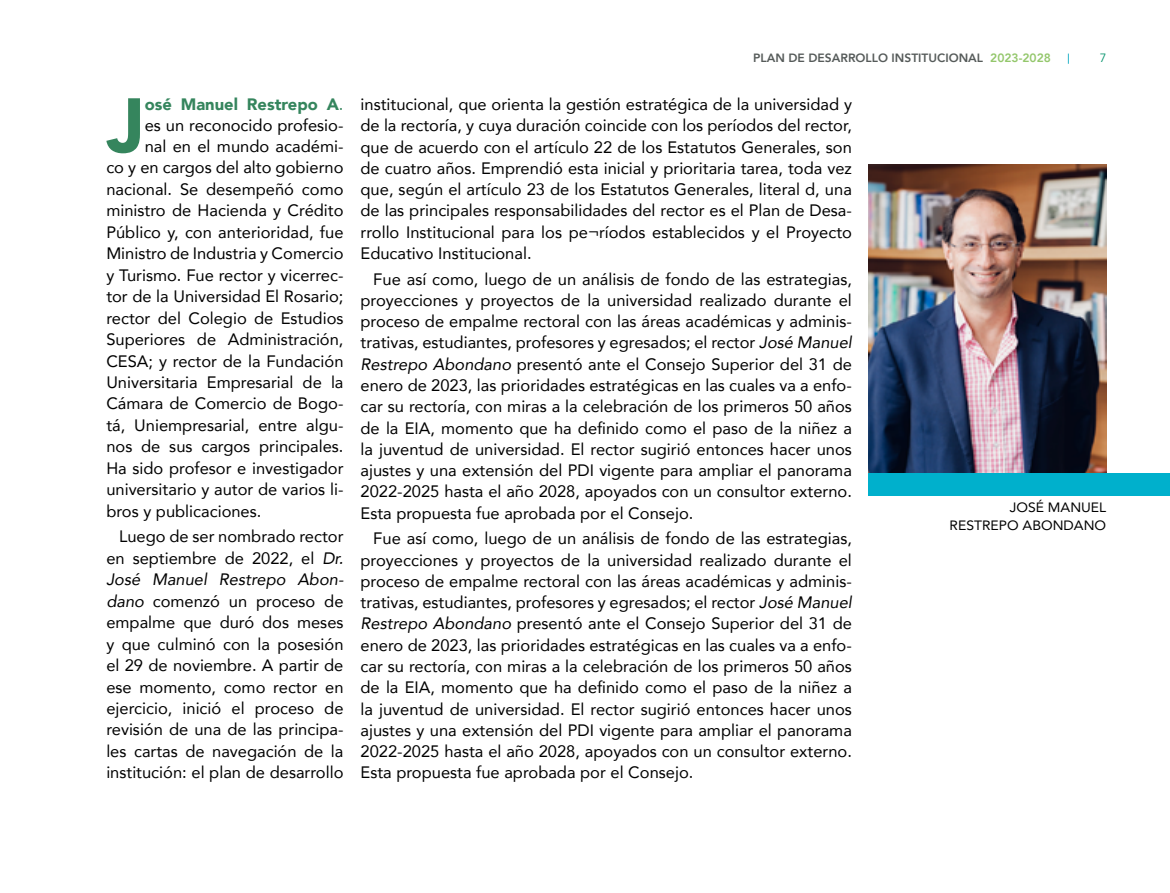
<style>
.page{position:relative;width:1170px;height:893px;background:#fff}
.page>*{position:absolute;margin:0;border:0;box-sizing:border-box;transform-origin:0 0}
.t1{font:900 75.75px "Avenir";color:#35855d}
.t2{font:16.5px/21.3px "Avenir";color:#000;text-align:justify}
.t3{font:900 16.5px "Avenir";color:#35855d}
.t4{font:13.5px/18px "Avenir";color:#000;text-align:right}
.t5{font:800 12px "Avenir";color:#565b5a}
.t6{font:12px "Avenir";color:#00916a}
.s1{font-weight:400}
.s2{font-style:italic}
.s3{color:#94c76c}
</style>
<div class="page">
<img style="left:868px;top:165px;width:238px;height:308px">
<div style="left:868px;top:473px;width:301px;height:22px;background:#00b0cc"></div>
<h1 class="t1" style="left:107px;top:61px;width:39px">J</h1>
<p class="t3" style="left:145px;top:90px;width:200px">osé Manuel Restrepo A<span class="s1">.</span></p>
<p class="t2" style="left:145px;top:114px;width:200px">es un reconocido profesio-</p>
<p class="t2" style="left:145px;top:135px;width:200px">nal en el mundo académi-</p>
<p class="t2" style="left:106px;top:157px;width:239px">co y en cargos del alto gobierno</p>
<p class="t2" style="left:106px;top:178px;width:239px">nacional. Se desempeñó como</p>
<p class="t2" style="left:106px;top:199px;width:239px">ministro de Hacienda y Crédito</p>
<p class="t2" style="left:106px;top:221px;width:239px">Público y, con anterioridad, fue</p>
<p class="t2" style="left:106px;top:242px;width:239px">Ministro de Industria y Comercio</p>
<p class="t2" style="left:106px;top:264px;width:239px">y Turismo. Fue rector y vicerrec-</p>
<p class="t2" style="left:106px;top:285px;width:239px">tor de la Universidad El Rosario;</p>
<p class="t2" style="left:106px;top:307px;width:239px">rector del Colegio de Estudios</p>
<p class="t2" style="left:106px;top:328px;width:239px">Superiores de Administración,</p>
<p class="t2" style="left:106px;top:350px;width:239px">CESA; y rector de la Fundación</p>
<p class="t2" style="left:106px;top:371px;width:239px">Universitaria Empresarial de la</p>
<p class="t2" style="left:106px;top:393px;width:239px">Cámara de Comercio de Bogo-</p>
<p class="t2" style="left:106px;top:414px;width:239px">tá, Uniempresarial, entre algu-</p>
<p class="t2" style="left:106px;top:435px;width:239px">nos de sus cargos principales.</p>
<p class="t2" style="left:106px;top:457px;width:239px">Ha sido profesor e investigador</p>
<p class="t2" style="left:106px;top:478px;width:239px">universitario y autor de varios li-</p>
<p class="t2" style="left:106px;top:500px;width:157px">bros y publicaciones.</p>
<p class="t2" style="left:106px;top:525px;width:239px;text-indent:13px">Luego de ser nombrado rector en septiembre de 2022, el <span class="s2">Dr.<br>José Manuel Restrepo Abon&shy;dano</span> comenzó un proceso de empalme que duró dos meses y que culminó con la posesión el 29 de noviembre. A partir de ese momento, como rector en ejercicio, inició el proceso de revisión de una de las principa&shy;les cartas de navegación de la institución: el plan de desarrollo</p>
<p class="t5" style="left:753px;top:49px;width:299px">PLAN DE DESARROLLO INSTITUCIONAL <span class="s3">2023-2028</span></p>
<p class="t6" style="left:1099px;top:51px;width:8px">7</p>
<p class="t2" style="left:360px;top:93px;width:493px">institucional, que orienta la gestión estratégica de la universidad y de la rectoría, y cuya duración coincide con los períodos del rector, que de acuerdo con el artículo 22 de los Estatutos Generales, son de cuatro años. Emprendió esta inicial y prioritaria tarea, toda vez que, según el artículo 23 de los Estatutos Generales, literal d, una de las principales responsabilidades del rector es el Plan de Desa&shy;rrollo Institucional para los pe¬ríodos establecidos y el Proyecto Educativo Institucional.</p>
<p class="t2" style="left:360px;top:268px;width:493px;text-indent:13px">Fue así como, luego de un análisis de fondo de las estrategias, proyecciones y proyectos de la universidad realizado durante el proceso de empalme rectoral con las áreas académicas y adminis&shy;trativas, estudiantes, profesores y egresados; el rector <span class="s2">José Manuel Restrepo Abondano</span> presentó ante el Consejo Superior del 31 de enero de 2023, las prioridades estratégicas en las cuales va a enfo&shy;car su rectoría, con miras a la celebración de los primeros 50 años de la EIA, momento que ha definido como el paso de la niñez a la juventud de universidad. El rector sugirió entonces hacer unos ajustes y una extensión del PDI vigente para ampliar el panorama 2022-2025 hasta el año 2028, apoyados con un consultor externo.<br>Esta propuesta fue aprobada por el Consejo.</p>
<p class="t2" style="left:360px;top:527px;width:493px;text-indent:13px">Fue así como, luego de un análisis de fondo de las estrategias, proyecciones y proyectos de la universidad realizado durante el proceso de empalme rectoral con las áreas académicas y adminis&shy;trativas, estudiantes, profesores y egresados; el rector <span class="s2">José Manuel Restrepo Abondano</span> presentó ante el Consejo Superior del 31 de enero de 2023, las prioridades estratégicas en las cuales va a enfo&shy;car su rectoría, con miras a la celebración de los primeros 50 años de la EIA, momento que ha definido como el paso de la niñez a la juventud de universidad. El rector sugirió entonces hacer unos ajustes y una extensión del PDI vigente para ampliar el panorama 2022-2025 hasta el año 2028, apoyados con un consultor externo.<br>Esta propuesta fue aprobada por el Consejo.</p>
<p class="t4" style="left:949px;top:498px;width:158px">JOSÉ MANUEL<br>RESTREPO ABONDANO</p>
</div>
